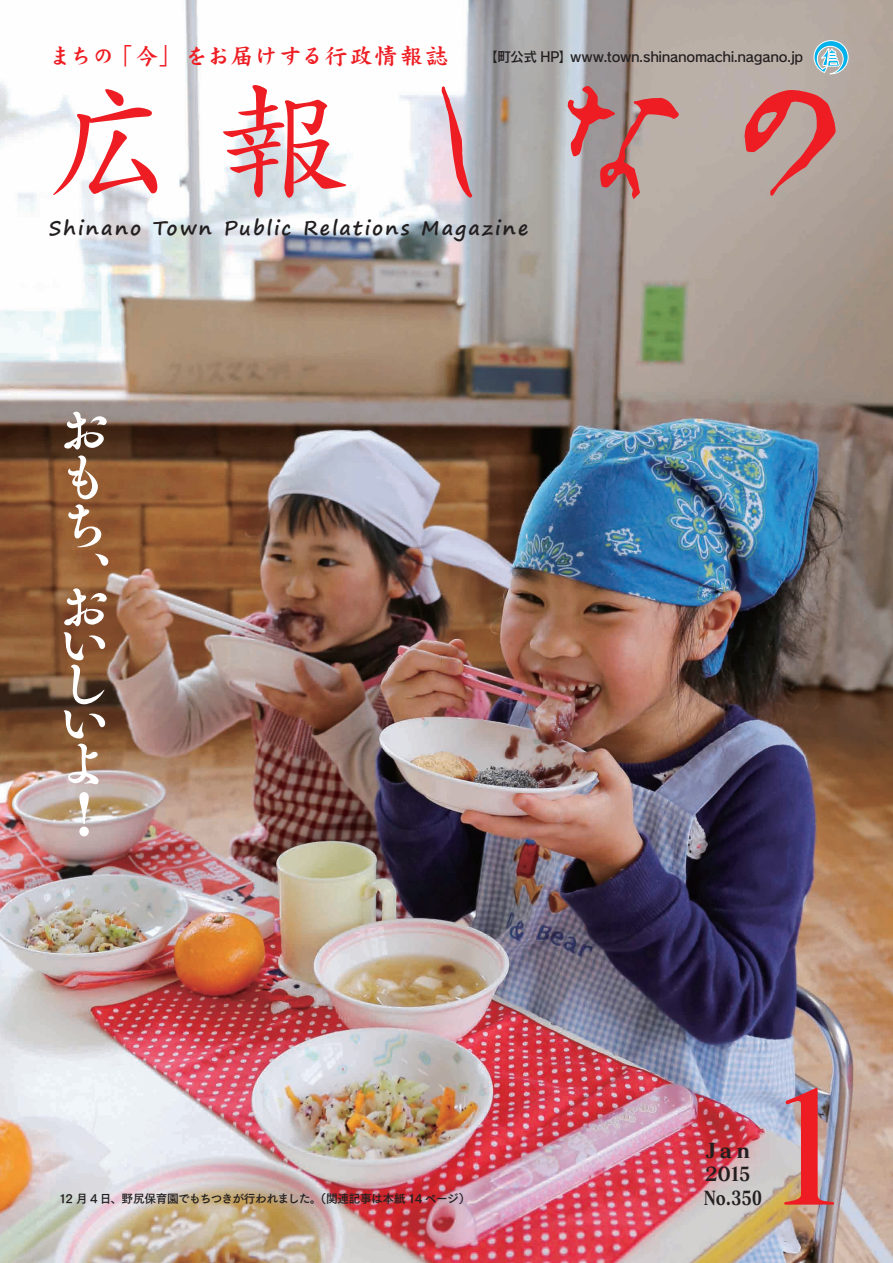
<style>
.page{position:relative;width:893px;height:1263px;background:#fff}
.page>*{position:absolute;margin:0;border:0;box-sizing:border-box;transform-origin:0 0}
.事業本文{font:154.2px "Matisse Pro DB";color:#ee1d23}
.t1{font:53.1px/47.8px "Tsuku BMD Min Std E";color:#fff}
.事業本文-2{font:22.8px "DFK Kai Sho Std W9";letter-spacing:.045em;color:#ee1d23}
.事業本文-3{font:20.25px "Matisse Pro EB";color:#231f20}
.事業本文-4{font:700 19.65px "Segoe Print";letter-spacing:.11em;color:#231f20}
.事業本文-5{font:19.2px "Matisse Pro EB";letter-spacing:-.13em;color:#231f20;scale:.82 1}
.事業本文-6{font:19.2px "Matisse Pro EB";letter-spacing:-.13em;color:#231f20;scale:.88 1}
.事業本文-7{font:13.8px "Rodin Pro DB";letter-spacing:-.025em;color:#231f20}
.事業本文-8{font:11.7px "Tsuku Go Pro B";letter-spacing:-.05em;color:#231f20}
</style>
<div class="page">
<img style="left:0;top:0;width:893px;height:1263px">
<svg style="left:53px;top:89px;width:104px;height:106px"></svg>
<svg style="left:223px;top:85px;width:123px;height:113px"></svg>
<svg style="left:567px;top:86px;width:113px;height:113px;background:#ba8988"></svg>
<svg style="left:744px;top:88px;width:92px;height:109px;background:#c5807d"></svg>
<svg style="left:442px;top:86px;width:32px;height:112px;background:#dba8b1"></svg>
<svg style="left:814px;top:40px;width:34px;height:34px"></svg>
<p class="事業本文-2" style="left:49px;top:44px;width:67px">まちの</p>
<p class="事業本文-2" style="left:109px;top:44px;width:340px">「今」をお届けする行政情報誌</p>
<p class="事業本文-7" style="left:484px;top:47px;width:321px">【町公式 HP】www.town.shinanomachi.nagano j p.</p>
<p class="事業本文-4" style="left:49px;top:210px;width:94px">Shinano</p>
<p class="事業本文-4" style="left:153px;top:210px;width:60px">Town</p>
<p class="事業本文-4" style="left:224px;top:210px;width:69px">Public</p>
<p class="事業本文-4" style="left:303px;top:210px;width:108px">Relations</p>
<p class="事業本文-4" style="left:421px;top:210px;width:109px">Magazine</p>
<p class="t1" style="left:58px;top:399px;width:51px">おもち</p>
<p class="t1" style="left:58px;top:547px;width:52px">、</p>
<p class="t1" style="left:58px;top:575px;width:51px">お</p>
<p class="t1" style="left:58px;top:613px;width:49px">い</p>
<p class="t1" style="left:58px;top:652px;width:48px">し</p>
<p class="t1" style="left:58px;top:691px;width:49px">い</p>
<p class="t1" style="left:58px;top:733px;width:43px">よ</p>
<p class="t1" style="left:58px;top:783px;width:33px">!</p>
<p class="事業本文-8" style="left:59px;top:1188px;width:412px">12 月 4 日、野尻保育園でもちつきが行われました。（関連記事は本紙 14 ページ(</p>
<p class="事業本文-3" style="left:706px;top:1137px;width:46px">Jan</p>
<p class="事業本文-6" style="left:703px;top:1161px;width:55px">２０１5</p>
<p class="事業本文-5" style="left:704px;top:1185px;width:72px">No.350</p>
<p class="事業本文" style="left:758px;top:1050px;width:101px">1</p>
</div>
